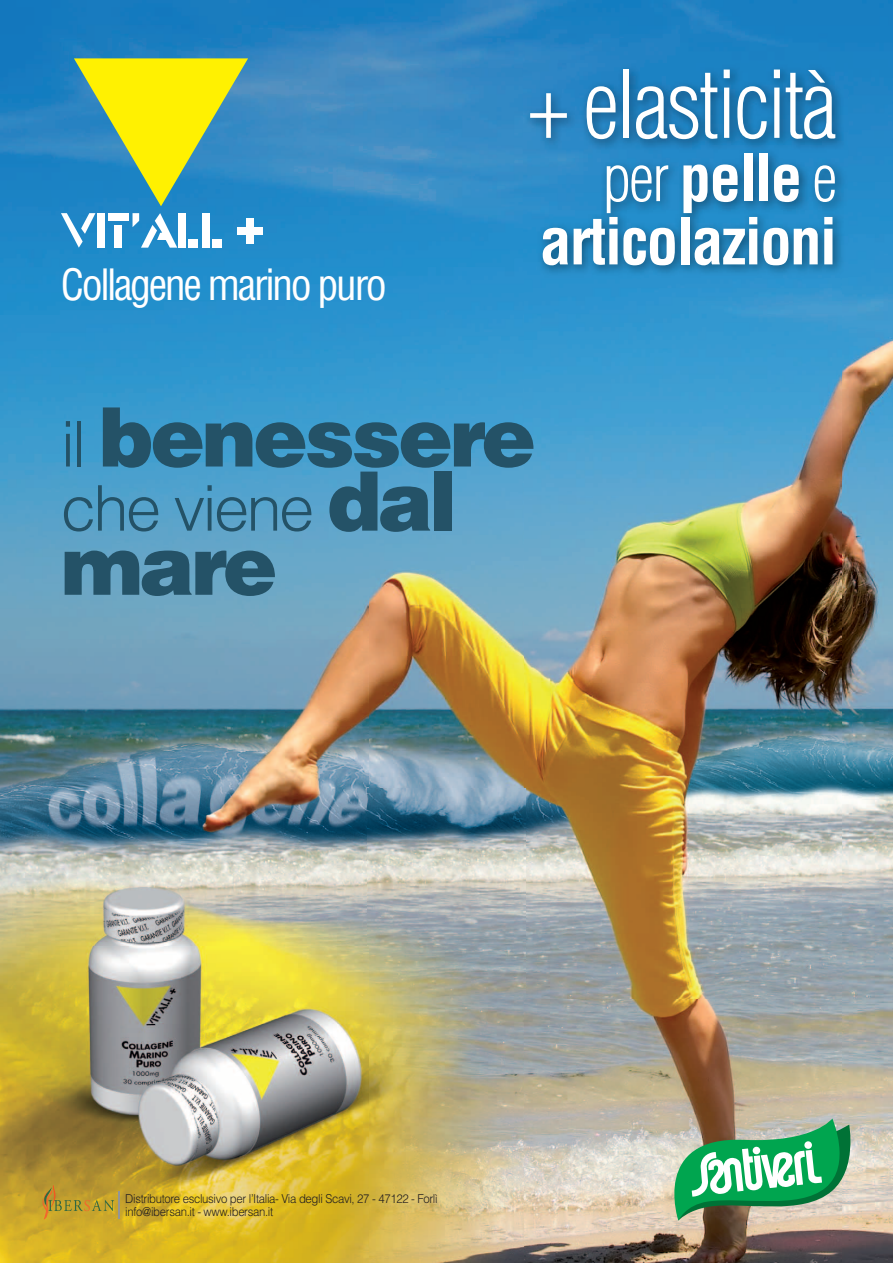
<style>
.page{position:relative;width:893px;height:1263px;background:#fff}
.page>*{position:absolute;margin:0;border:0;box-sizing:border-box;transform-origin:0 0}
.t1{font:300 condensed 91.05px "Helvetica";letter-spacing:-.03em;color:#fff}
.t2{font:900 82.05px "Helvetica";letter-spacing:-.04em;color:#245267}
.t3{font:700 condensed 63.3px/63.3px "Helvetica";letter-spacing:-.03em;color:#fff;text-align:right}
.t4{font:300 63px "Helvetica";letter-spacing:-.04em;color:#245267}
.t5{font:condensed 42.15px "Helvetica";letter-spacing:-.06em;color:#fff}
.t6{font:300 12.3px/12.3px "Helvetica";letter-spacing:-.03em;color:#231f20;scale:.93 1}
.s1{font-weight:300}
.s2{font-weight:300;font-size:63px}
.s3{font-weight:900;font-size:82.05px}
</style>
<div class="page">
<img style="left:0;top:0;width:525px;height:1263px">
<img style="left:525px;top:0;width:368px;height:104px">
<img style="left:841px;top:104px;width:52px;height:1159px">
<img style="left:525px;top:277px;width:316px;height:986px">
<svg style="left:650px;top:1118px;width:207px;height:103px;background:#80b78f"></svg>
<svg style="left:42px;top:1185px;width:72px;height:35px;background:#b9992e"></svg>
<hr style="left:118px;top:1191px;width:2px;height:27px;background:#939598">
<svg style="left:61px;top:213px;width:34px;height:35px"></svg>
<div style="left:97px;top:213px;width:8px;height:35px;background:#fff"></div>
<div style="left:108px;top:213px;width:20px;height:8px;background:#fff"></div>
<div style="left:114px;top:225px;width:8px;height:23px;background:#fff"></div>
<svg style="left:133px;top:213px;width:44px;height:35px"></svg>
<div style="left:178px;top:213px;width:7px;height:35px;background:#fff"></div>
<div style="left:246px;top:218px;width:7px;height:26px;background:#fff"></div>
<div style="left:189px;top:239px;width:9px;height:9px;background:#fff"></div>
<div style="left:213px;top:239px;width:9px;height:9px;background:#fff"></div>
<div style="left:202px;top:213px;width:7px;height:35px;background:#fff"></div>
<div style="left:237px;top:228px;width:26px;height:7px;background:#fff"></div>
<svg style="left:74px;top:58px;width:174px;height:148px;background:#94bb62"></svg>
<img style="left:524px;top:63px;width:323px;height:214px">
<h3 class="t5" style="left:61px;top:259px;width:328px">Collagene marino puro</h3>
<h1 class="t1" style="left:528px;top:48px;width:310px">+ elasticità</h1>
<h3 class="t3" style="left:540px;top:146px;width:299px"><span class="s1">per</span> pelle <span class="s1">e </span>articolazioni</h3>
<h2 class="t2" style="left:61px;top:383px;width:477px"><span class="s2">il</span> benessere</h2>
<h3 class="t4" style="left:61px;top:469px;width:397px">che viene <span class="s3">dal</span></h3>
<h2 class="t2" style="left:61px;top:512px;width:218px">mare</h2>
<p class="t6" style="left:125px;top:1192px;width:337px">Distributore esclusivo per l’Italia- Via degli Scavi, 27 - 47122 - Forlì info@ibersan.it - www.ibersan.it</p>
</div>
